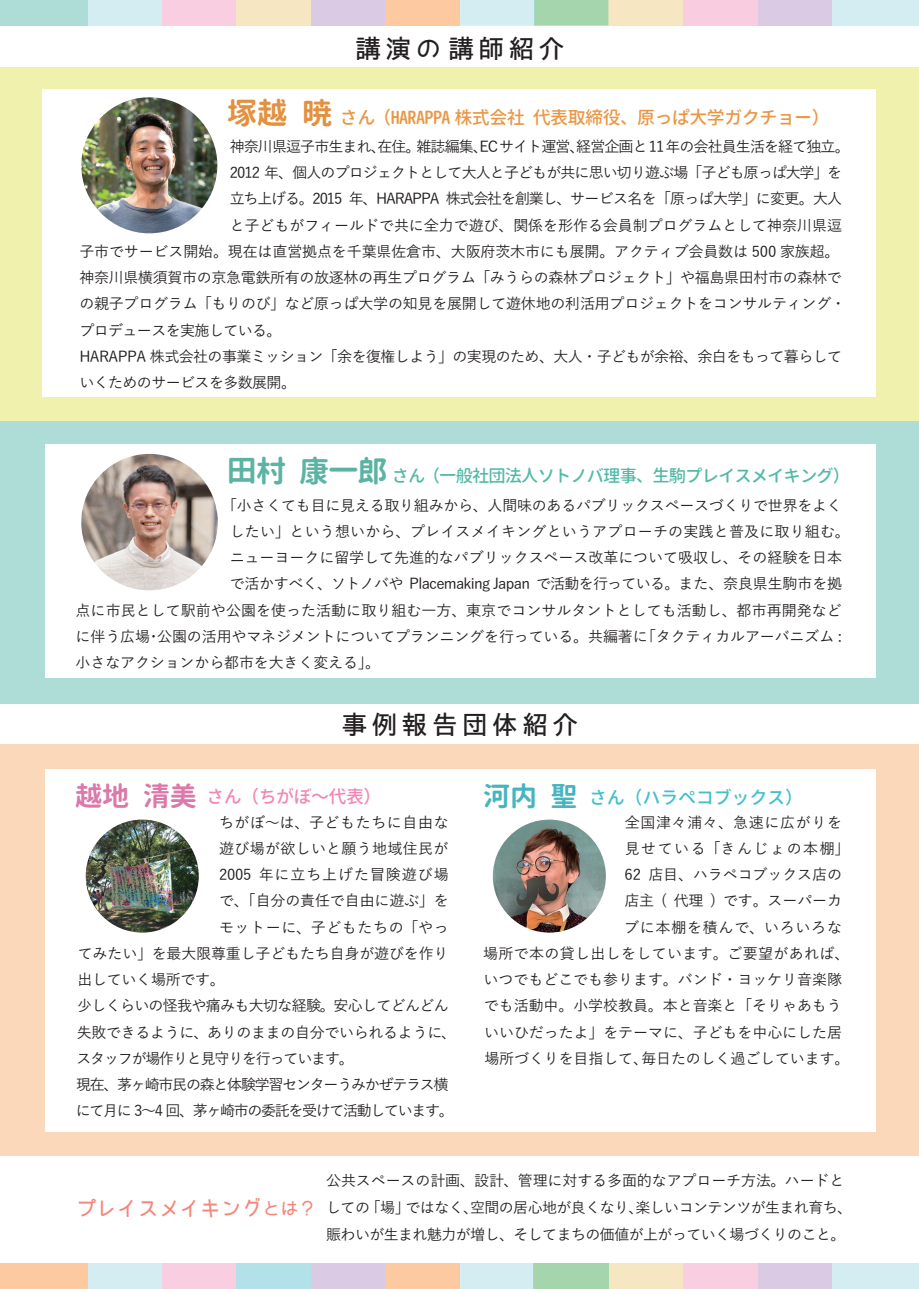
<style>
.page{position:relative;width:919px;height:1289px;background:#fff}
.page>*{position:absolute;margin:0;border:0;box-sizing:border-box;transform-origin:0 0}
.t1{font:30px "Gen Jyuu Gothic Monospace Bold";color:#e3903f}
.t2{font:25.5px "Bokutachino Gothic";letter-spacing:.18em;color:#231f20}
.t3{font:21px "Bokutachino Gothic";letter-spacing:-.01em;color:#f4867b}
.t4{font:18px "Gen Jyuu Gothic Monospace Medium";letter-spacing:-.03em;color:#eb9644}
.t5{font:18px "Gen Jyuu Gothic Monospace Medium";letter-spacing:-.01em;color:#43bfcd}
.t6{font:18px "Gen Jyuu Gothic Monospace Medium";letter-spacing:-.03em;color:#f287b6}
.t7{font:17.25px "Gen Jyuu Gothic Monospace Medium";letter-spacing:-.05em;color:#53b9a7}
.t8{font:500 15px "Yu Go";letter-spacing:-.01em;color:#231f20}
.t9{font:500 15px/26.7px "Yu Go";letter-spacing:-.04em;color:#231f20}
.t10{font:500 15px "Yu Go";letter-spacing:-.06em;color:#231f20}
.t11{font:500 15px "Yu Go";letter-spacing:-.08em;color:#231f20}
.t12{font:500 15px "Yu Go";letter-spacing:-.05em;color:#231f20}
.t13{font:500 15px "Yu Go";letter-spacing:.01em;color:#231f20}
.t14{font:500 15px "Yu Go";letter-spacing:.02em;color:#231f20}
.t15{font:500 15px "Yu Go";letter-spacing:.04em;color:#231f20}
.t16{font:500 15px "Yu Go";letter-spacing:-.09em;color:#231f20}
.t17{font:500 15px "Yu Go";letter-spacing:-.085em;color:#231f20}
.t18{font:500 15px "Yu Go";letter-spacing:-.045em;color:#231f20}
.t19{font:500 15px "Yu Go";letter-spacing:.06em;color:#231f20}
.t20{font:500 15px "Yu Go";letter-spacing:.045em;color:#231f20}
.t21{font:500 15px "Yu Go";letter-spacing:.1em;color:#231f20}
.t22{font:500 15px "Yu Go";letter-spacing:.05em;color:#231f20}
.s1{font-family:"Gen Jyuu Gothic Monospace Medium";font-size:18px;color:#eb9644}
.s2{font-family:"Gen Jyuu Gothic Monospace Bold";font-size:30px;color:#5cb3a3}
.s3{font-family:"Gen Jyuu Gothic Monospace Bold";font-size:27px;color:#db79ab}
.s4{font-family:"Gen Jyuu Gothic Monospace Bold";font-size:27px;color:#47b4c1}
.s5{font-size:18px}
</style>
<div class="page">
<div style="left:0;top:67px;width:918px;height:354px;background:#eff1ad"></div>
<div style="left:0;top:421px;width:918px;height:282px;background:#adddd6"></div>
<div style="left:46px;top:444px;width:829px;height:234px;background:#fff"></div>
<div style="left:0;top:744px;width:918px;height:411px;background:#fbd8ba"></div>
<div style="left:43px;top:89px;width:832px;height:307px;background:#fff"></div>
<div style="left:46px;top:769px;width:829px;height:362px;background:#fff"></div>
<div style="left:831px;top:0;width:87px;height:26px;background:#d3edf2"></div>
<div style="left:757px;top:0;width:74px;height:26px;background:#dacae3"></div>
<div style="left:682px;top:0;width:75px;height:26px;background:#f9ccdf"></div>
<div style="left:608px;top:0;width:74px;height:26px;background:#f6e7c2"></div>
<div style="left:311px;top:0;width:74px;height:26px;background:#dacae3"></div>
<div style="left:236px;top:0;width:75px;height:26px;background:#f6e7c2"></div>
<div style="left:162px;top:0;width:74px;height:26px;background:#f9cee0"></div>
<div style="left:87px;top:0;width:75px;height:26px;background:#d3edf2"></div>
<div style="left:0;top:0;width:87px;height:26px;background:#adddd6"></div>
<svg style="left:459px;top:0;width:149px;height:26px;background:#bde1cf"></svg>
<div style="left:385px;top:0;width:74px;height:26px;background:#fcc9a1"></div>
<div style="left:831px;top:1263px;width:87px;height:25px;background:#d3edf2"></div>
<div style="left:757px;top:1263px;width:74px;height:25px;background:#dacae3"></div>
<div style="left:682px;top:1263px;width:75px;height:25px;background:#f9cee0"></div>
<div style="left:608px;top:1263px;width:74px;height:25px;background:#f6e7c2"></div>
<div style="left:534px;top:1263px;width:74px;height:25px;background:#a5d5ad"></div>
<div style="left:310px;top:1263px;width:75px;height:25px;background:#dacae3"></div>
<div style="left:236px;top:1263px;width:74px;height:25px;background:#b3e1ea"></div>
<div style="left:162px;top:1263px;width:74px;height:25px;background:#f9cee0"></div>
<div style="left:87px;top:1263px;width:75px;height:25px;background:#d3edf2"></div>
<div style="left:0;top:1263px;width:87px;height:25px;background:#fcc9a1"></div>
<div style="left:459px;top:1263px;width:75px;height:25px;background:#d3edf2"></div>
<div style="left:385px;top:1263px;width:74px;height:25px;background:#fcc9a1"></div>
<img style="left:493px;top:819px;width:113px;height:113px;border-radius:56px">
<img style="left:81px;top:454px;width:137px;height:136px;border-radius:68px">
<img style="left:81px;top:97px;width:136px;height:136px;border-radius:68px">
<img style="left:86px;top:819px;width:113px;height:113px;border-radius:56px">
<h2 class="t2" style="left:355px;top:35px;width:210px">講演の講師紹介</h2>
<h1 class="t1" style="left:227px;top:91px;width:150px">塚越 暁<span class="s1">さん</span></h1>
<p class="t4" style="left:373px;top:104px;width:458px">（HARAPPA 株式会社 代表取締役、原っぱ大学ガクチョー）</p>
<p class="t10" style="left:230px;top:132px;width:621px">神奈川県逗子市生まれ、在住。雑誌編集、ECサイト運営、経営企画と11年の会社員生活を経て独立。</p>
<p class="t10" style="left:230px;top:159px;width:614px">2012 年、個人のプロジェクトとして大人と子どもが共に思い切り遊ぶ場「子ども原っぱ大学」を</p>
<p class="t11" style="left:230px;top:185px;width:614px">立ち上げる。2015 年、HARAPPA 株式会社を創業し、サービス名を「原っぱ大学」に変更。大人</p>
<p class="t8" style="left:230px;top:211px;width:613px">と子どもがフィールドで共に全力で遊び、関係を形作る会員制プログラムとして神奈川県逗</p>
<p class="t8" style="left:79px;top:237px;width:761px">子市でサービス開始。現在は直営拠点を千葉県佐倉市、大阪府茨木市にも展開。アクティブ会員数は 500 家族超。</p>
<p class="t8" style="left:79px;top:264px;width:764px">神奈川県横須賀市の京急電鉄所有の放逐林の再生プログラム「みうらの森林プロジェクト」や福島県田村市の森林で</p>
<p class="t8" style="left:79px;top:290px;width:767px">の親子プログラム「もりのび」など原っぱ大学の知見を展開して遊休地の利活用プロジェクトをコンサルティング・</p>
<p class="t9" style="left:79px;top:315px;width:204px">プロデュースを実施している。</p>
<p class="t9" style="left:79px;top:341px;width:764px">HARAPPA 株式会社の事業ミッション「余を復権しよう」の実現のため、大人・子どもが余裕、余白をもって暮らして</p>
<p class="t9" style="left:79px;top:367px;width:218px">いくためのサービスを多数展開。</p>
<p class="t7" style="left:227px;top:463px;width:624px"><span class="s2">田村 康一郎</span> （一般社団法人ソトノバ理事、生駒プレイスメイキング）</p>
<p class="t7" style="left:392px;top:463px;width:35px">さん</p>
<p class="t8" style="left:222px;top:491px;width:621px">「小さくても目に見える取り組みから、人間味のあるパブリックスペースづくりで世界をよく</p>
<p class="t13" style="left:230px;top:517px;width:621px">したい」という想いから、プレイスメイキングというアプローチの実践と普及に取り組む。</p>
<p class="t8" style="left:230px;top:543px;width:614px">ニューヨークに留学して先進的なパブリックスペース改革について吸収し、その経験を日本</p>
<p class="t12" style="left:230px;top:570px;width:614px">で活かすべく、ソトノバや Placemaking Japan で活動を行っている。また、奈良県生駒市を拠</p>
<p class="t8" style="left:76px;top:596px;width:767px">点に市民として駅前や公園を使った活動に取り組む一方、東京でコンサルタントとしても活動し、都市再開発など</p>
<p class="t8" style="left:76px;top:622px;width:768px">に伴う広場・公園の活用やマネジメントについてプランニングを行っている。共編著に「タクティカルアーバニズム :</p>
<p class="t8" style="left:76px;top:648px;width:306px">小さなアクションから都市を大きく変える」。</p>
<h2 class="t2" style="left:342px;top:710px;width:238px">事例報告団体紹介</h2>
<p class="t6" style="left:75px;top:783px;width:308px"><span class="s3">越地 清美</span> さん（ちがぼ〜代表）</p>
<p class="t15" style="left:219px;top:808px;width:231px">ちがぼ～は、子どもたちに自由な</p>
<p class="t14" style="left:219px;top:834px;width:231px">遊び場が欲しいと願う地域住民が</p>
<p class="t19" style="left:219px;top:860px;width:231px">2005 年に立ち上げた冒険遊び場</p>
<p class="t8" style="left:219px;top:886px;width:231px">で、「自分の責任で自由に遊ぶ」を</p>
<p class="t15" style="left:219px;top:913px;width:231px">モットーに、子どもたちの「やっ</p>
<p class="t8" style="left:78px;top:939px;width:372px">てみたい」を最大限尊重し子どもたち自身が遊びを作り</p>
<p class="t8" style="left:77px;top:965px;width:149px">出していく場所です。</p>
<p class="t18" style="left:77px;top:991px;width:373px">少しくらいの怪我や痛みも大切な経験。安心してどんどん</p>
<p class="t8" style="left:77px;top:1018px;width:381px">失敗できるように、ありのままの自分でいられるように、</p>
<p class="t11" style="left:76px;top:1044px;width:279px">スタッフが場作りと見守りを行っています。</p>
<p class="t17" style="left:76px;top:1070px;width:374px">現在、茅ヶ崎市民の森と体験学習センターうみかぜテラス横</p>
<p class="t16" style="left:76px;top:1096px;width:379px">にて月に 3～4 回、茅ヶ崎市の委託を受けて活動しています。</p>
<p class="t5" style="left:483px;top:784px;width:321px"><span class="s4">河内 聖</span> さん（ハラペコブックス）</p>
<p class="t20" style="left:625px;top:808px;width:218px">全国津々浦々、急速に広がりを</p>
<p class="t21" style="left:624px;top:834px;width:226px">見せている「きんじょの本棚」</p>
<p class="t8" style="left:624px;top:860px;width:219px">62 店目、ハラペコブックス店の</p>
<p class="t8" style="left:624px;top:886px;width:219px">店主 ( 代理 ) です。スーパーカ</p>
<p class="t22" style="left:624px;top:913px;width:219px">ブに本棚を積んで、いろいろな</p>
<p class="t14" style="left:483px;top:939px;width:367px">場所で本の貸し出しをしています。ご要望があれば、</p>
<p class="t8" style="left:483px;top:965px;width:360px">いつでもどこでも参ります。バンド・ヨッケリ音楽隊</p>
<p class="t8" style="left:484px;top:991px;width:359px">でも活動中。小学校教員。本と音楽と「そりゃあもう</p>
<p class="t8" style="left:484px;top:1018px;width:359px">いいひだったよ」をテーマに、子どもを中心にした居</p>
<p class="t8" style="left:484px;top:1044px;width:366px">場所づくりを目指して、毎日たのしく過ごしています。</p>
<h3 class="t3" style="left:75px;top:1197px;width:242px">プレイスメイキング<span class="s5">とは？</span></h3>
<p class="t9" style="left:326px;top:1165px;width:527px">公共スペースの計画、設計、管理に対する多面的なアプローチ方法。ハードとしての「場」ではなく、空間の居心地が良くなり、楽しいコンテンツが生まれ育ち、賑わいが生まれ魅力が増し、そしてまちの価値が上がっていく場づくりのこと。</p>
</div>
